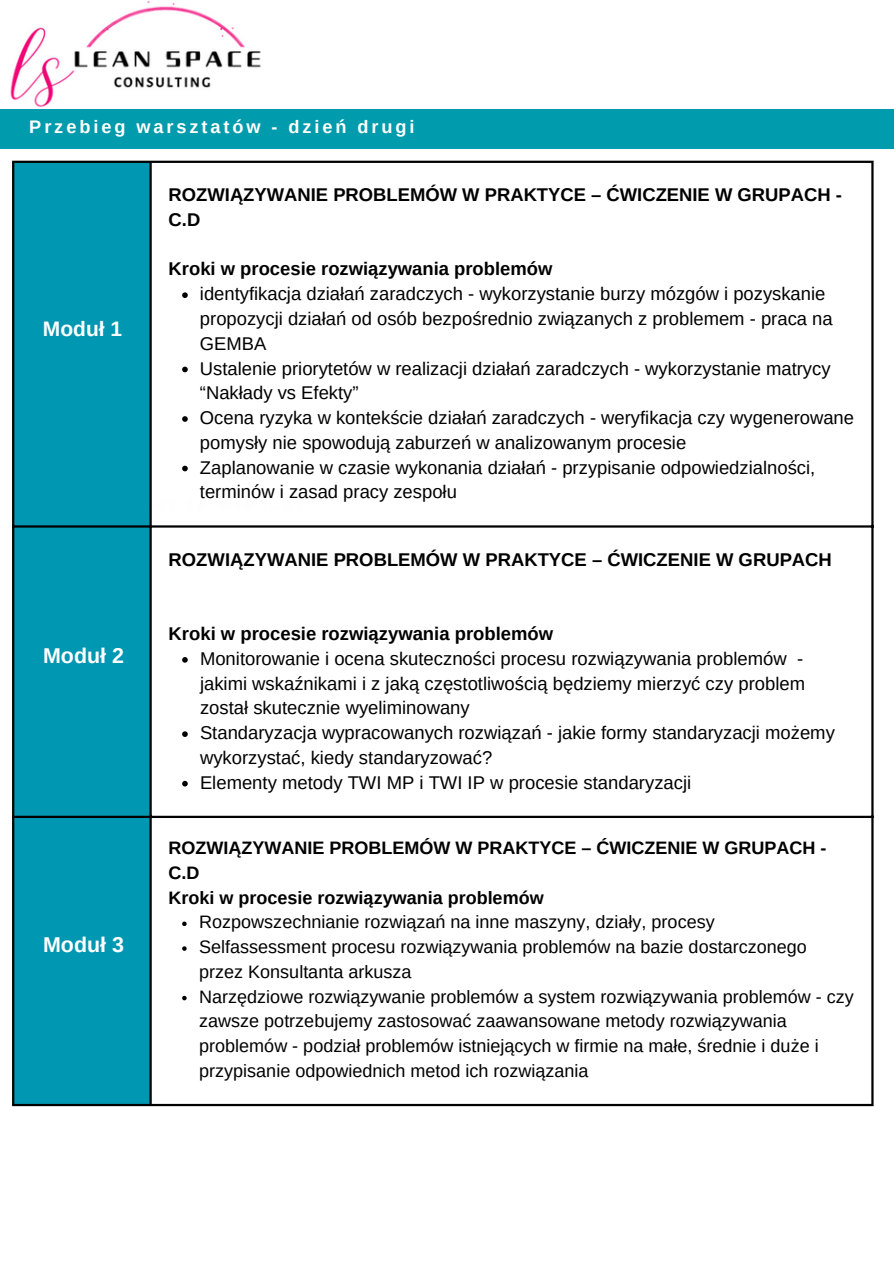
<style>
.page{position:relative;width:894px;height:1264px;background:#fff}
.page>*{position:absolute;margin:0;border:0;box-sizing:border-box;transform-origin:0 0}
.t1{font:700 21.45px "Arimo";color:#fffefe}
.t2{font:700 21px "Arimo";color:#fffefe}
.t3{font:18.45px/24.8px "Arimo";color:#000}
.t4{font:700 18.45px/24.8px "Arimo";color:#000}
.t5{font:700 18.15px "Arimo";letter-spacing:.16em;color:#fffefe}
.t6{font:18px/24.8px "Arimo";color:#000}
.t7{font:700 18px/24.8px "Arimo";color:#000}
</style>
<div class="page">
<img style="left:10px;top:1px;width:251px;height:107px">
<div style="left:0;top:109px;width:893px;height:40px;background:#009bac"></div>
<div style="left:14px;top:163px;width:135px;height:940px;background:#0097b2"></div>
<svg style="left:182px;top:292px;width:6px;height:6px"></svg>
<svg style="left:182px;top:366px;width:6px;height:6px"></svg>
<svg style="left:182px;top:416px;width:6px;height:6px"></svg>
<svg style="left:182px;top:465px;width:6px;height:6px"></svg>
<svg style="left:182px;top:657px;width:6px;height:5px"></svg>
<svg style="left:182px;top:731px;width:6px;height:6px"></svg>
<svg style="left:182px;top:780px;width:6px;height:6px"></svg>
<svg style="left:182px;top:921px;width:4px;height:5px"></svg>
<svg style="left:182px;top:946px;width:4px;height:4px"></svg>
<svg style="left:182px;top:995px;width:4px;height:5px"></svg>
<hr style="left:12px;top:163px;width:2px;height:940px;background:#000">
<hr style="left:149px;top:163px;width:3px;height:940px;background:#000">
<hr style="left:871px;top:163px;width:2px;height:940px;background:#000">
<hr style="left:12px;top:161px;width:861px;height:2px;background:#000">
<hr style="left:12px;top:525px;width:861px;height:2px;background:#000">
<hr style="left:12px;top:815px;width:861px;height:3px;background:#000">
<hr style="left:12px;top:1103px;width:861px;height:3px;background:#000">
<p class="t5" style="left:29px;top:117px;width:386px">Przebieg warsztatów - dzień drugi</p>
<p class="t2" style="left:43px;top:317px;width:81px">Moduł 1</p>
<p class="t1" style="left:43px;top:643px;width:82px">Moduł 2</p>
<p class="t1" style="left:43px;top:932px;width:82px">Moduł 3</p>
<p class="t4" style="left:168px;top:182px;width:674px">ROZWIĄZYWANIE PROBLEMÓW W PRAKTYCE – ĆWICZENIE W GRUPACH -<br>C.D</p>
<p class="t4" style="left:168px;top:257px;width:385px">Kroki w procesie rozwiązywania problemów</p>
<p class="t3" style="left:200px;top:281px;width:655px">identyfikacja działań zaradczych - wykorzystanie burzy mózgów i pozyskanie propozycji działań od osób bezpośrednio związanych z problemem - praca na GEMBA<br>Ustalenie priorytetów w realizacji działań zaradczych - wykorzystanie matrycy “Nakłady vs Efekty”<br>Ocena ryzyka w kontekście działań zaradczych - weryfikacja czy wygenerowane pomysły nie spowodują zaburzeń w analizowanym procesie<br>Zaplanowanie w czasie wykonania działań - przypisanie odpowiedzialności, terminów i zasad pracy zespołu</p>
<p class="t4" style="left:168px;top:547px;width:664px">ROZWIĄZYWANIE PROBLEMÓW W PRAKTYCE – ĆWICZENIE W GRUPACH</p>
<p class="t4" style="left:168px;top:621px;width:386px">Kroki w procesie rozwiązywania problemów</p>
<p class="t3" style="left:200px;top:646px;width:606px;text-align:justify">Monitorowanie i ocena skuteczności procesu rozwiązywania problemów - jakimi wskaźnikami i z jaką częstotliwością będziemy mierzyć czy problem został skutecznie wyeliminowany</p>
<p class="t3" style="left:200px;top:720px;width:636px">Standaryzacja wypracowanych rozwiązań - jakie formy standaryzacji możemy wykorzystać, kiedy standaryzować?</p>
<p class="t3" style="left:200px;top:770px;width:492px">Elementy metody TWI MP i TWI IP w procesie standaryzacji</p>
<p class="t7" style="left:168px;top:835px;width:659px">ROZWIĄZYWANIE PROBLEMÓW W PRAKTYCE – ĆWICZENIE W GRUPACH -<br>C.D<br>Kroki w procesie rozwiązywania problemów</p>
<p class="t6" style="left:199px;top:909px;width:655px">Rozpowszechnianie rozwiązań na inne maszyny, działy, procesy<br>Selfassessment procesu rozwiązywania problemów na bazie dostarczonego przez Konsultanta arkusza<br>Narzędziowe rozwiązywanie problemów a system rozwiązywania problemów - czy zawsze potrzebujemy zastosować zaawansowane metody rozwiązywania problemów - podział problemów istniejących w firmie na małe, średnie i duże i przypisanie odpowiednich metod ich rozwiązania</p>
</div>
